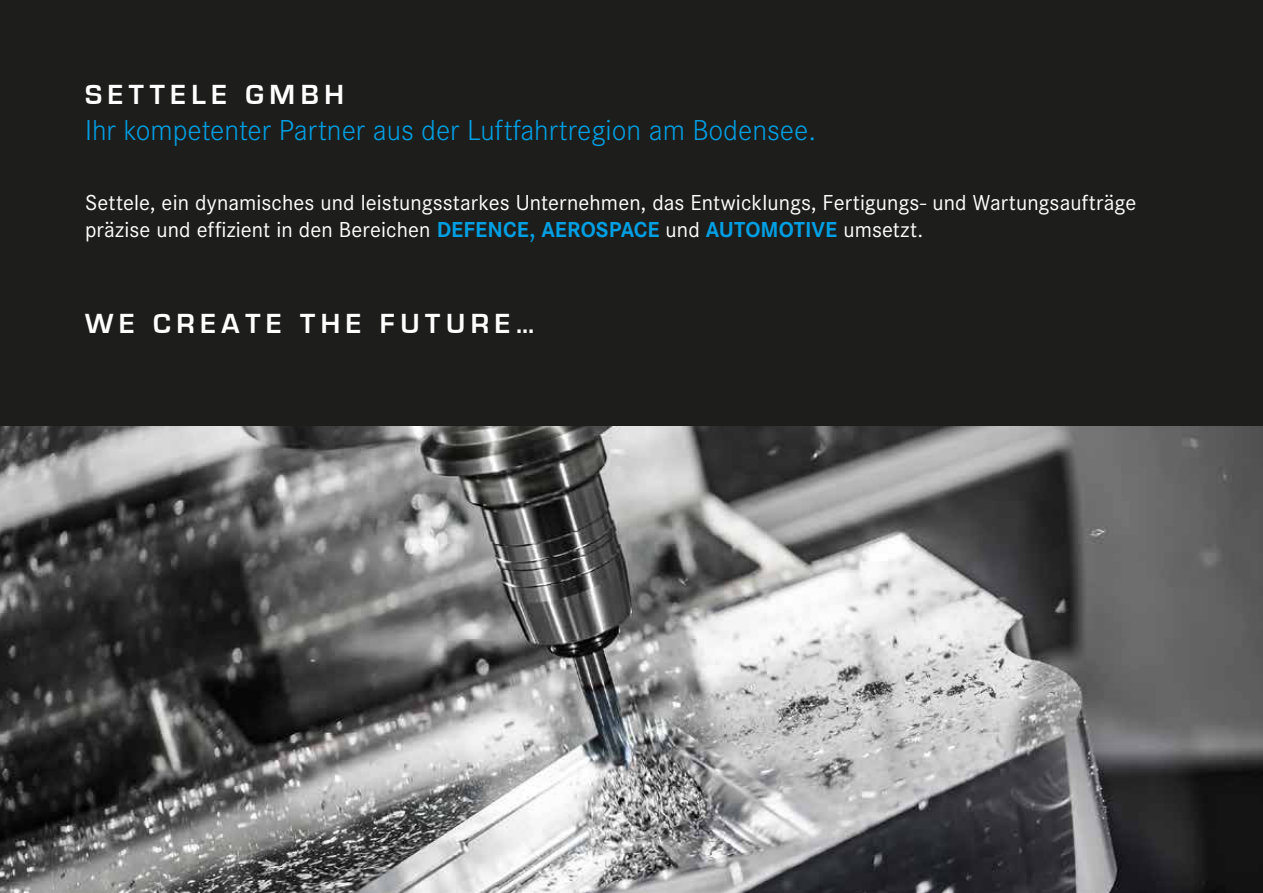
<style>
.page{position:relative;width:1263px;height:893px;background:#fff}
.page>*{position:absolute;margin:0;border:0;box-sizing:border-box;transform-origin:0 0}
.t1{font:300 30px "Corporate S";color:#009fe3}
.t2{font:700 28.5px "Eurostile";letter-spacing:.2em;color:#fff}
.t3{font:22.5px/27px "Corporate S";letter-spacing:.005em;color:#fff}
.s1{font-weight:700;color:#009fe3}
</style>
<div class="page">
<img style="left:0;top:425px;width:1263px;height:468px">
<div style="left:0;top:0;width:1263px;height:425px;background:#1d1d1b"></div>
<p class="t2" style="left:85px;top:79px;width:261px">SETTELE GMBH</p>
<h1 class="t1" style="left:85px;top:114px;width:732px">Ihr kompetenter Partner aus der Luftfahrtregion am Bodensee.</h1>
<p class="t3" style="left:85px;top:190px;width:1053px">Settele, ein dynamisches und leistungsstarkes Unternehmen, das Entwicklungs, Fertigungs- und Wartungsaufträge präzise und effizient in den Bereichen <span class="s1">DEFENCE, AEROSPACE</span> und <span class="s1">AUTOMOTIVE</span> umsetzt.</p>
<p class="t2" style="left:85px;top:308px;width:451px">WE CREATE THE FUTURE…</p>
</div>
